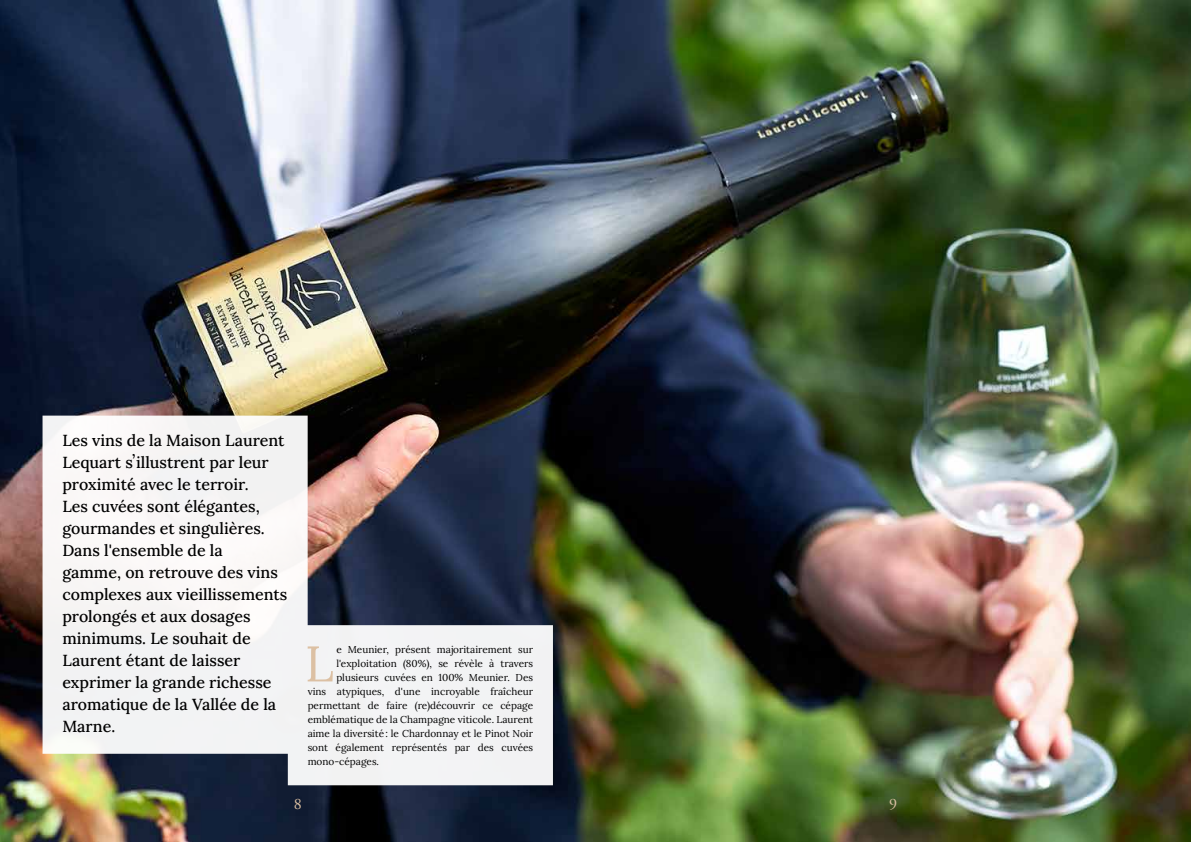
<style>
.page{position:relative;width:1191px;height:842px;background:#fff}
.page>*{position:absolute;margin:0;border:0;box-sizing:border-box;transform-origin:0 0}
.texte___lettrine{font:50px "Lora";color:#dcc0a3}
.intertitre_2{font:16px/22px "Lora";color:#000}
.t1{font:16px "Adobe Garamond Pro";color:#dcc0a3}
.texte___lettrine-2{font:10px "Lora";color:#000}
</style>
<div class="page">
<img style="left:0;top:0;width:1191px;height:842px">
<svg style="left:43px;top:416px;width:510px;height:369px;fill:#f2f3f3"></svg>
<p class="intertitre_2" style="left:62px;top:428px;width:226px">Les vins de la Maison Laurent<br>Lequart sʼillustrent par leur proximité avec le terroir.<br>Les cuvées sont élégantes, gourmandes et singulières.<br>Dans l'ensemble de la<br>gamme, on retrouve des vins complexes aux vieillissements prolongés et aux dosages minimums. Le souhait de<br>Laurent étant de laisser exprimer la grande richesse aromatique de la Vallée de la<br>Marne.</p>
<p class="texte___lettrine" style="left:305px;top:626px;width:30px">L</p>
<p class="texte___lettrine-2" style="left:336px;top:642px;width:198px">e Meunier, présent majoritairement sur</p>
<p class="texte___lettrine-2" style="left:336px;top:656px;width:198px">l'exploitation (80%), se révèle à travers</p>
<p class="texte___lettrine-2" style="left:336px;top:670px;width:198px">plusieurs cuvées en 100% Meunier. Des</p>
<p class="texte___lettrine-2" style="left:308px;top:684px;width:227px">vins atypiques, d'une incroyable fraîcheur</p>
<p class="texte___lettrine-2" style="left:308px;top:698px;width:227px">permettant de faire (re)découvrir ce cépage</p>
<p class="texte___lettrine-2" style="left:308px;top:712px;width:227px">emblématique de la Champagne viticole. Laurent</p>
<p class="texte___lettrine-2" style="left:308px;top:726px;width:227px">aime la diversité: le Chardonnay et le Pinot Noir</p>
<p class="texte___lettrine-2" style="left:308px;top:740px;width:227px">sont également représentés par des cuvées</p>
<p class="texte___lettrine-2" style="left:308px;top:754px;width:73px">mono-cépages.</p>
<p class="t1" style="left:294px;top:794px;width:9px">8</p>
<p class="t1" style="left:889px;top:794px;width:9px">9</p>
</div>
